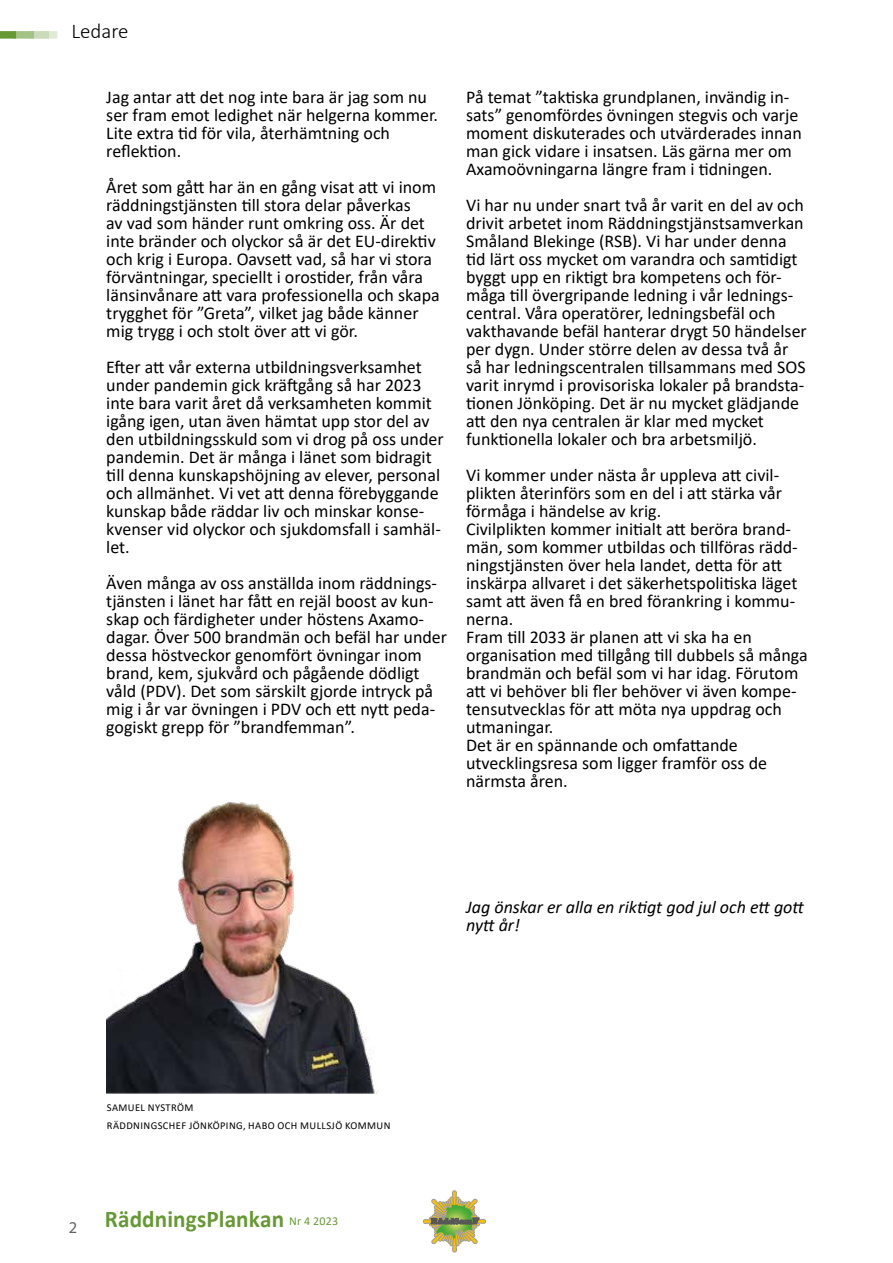
<style>
.page{position:relative;width:893px;height:1263px;background:#fff}
.page>*{position:absolute;margin:0;border:0;box-sizing:border-box;transform-origin:0 0}
.t1{font:700 24px "Calibri";letter-spacing:.005em;color:#693}
.t2{font:300 21px "Calibri";color:#000}
.t3{font:18px/18px "Calibri";color:#000}
.t4{font:italic 18px/18px "Calibri";color:#000}
.t5{font:10.5px/18px "Calibri";letter-spacing:.04em;color:#000}
.s1{font-weight:400;font-size:12px}
</style>
<div class="page">
<div style="left:38px;top:31px;width:19px;height:8px;background:#e0ebd6"></div>
<div style="left:29px;top:31px;width:20px;height:8px;background:#c9dbb8"></div>
<div style="left:14px;top:31px;width:20px;height:8px;background:#a3c285"></div>
<div style="left:0;top:31px;width:16px;height:8px;background:#693"></div>
<div style="left:423px;top:1219px;width:32px;height:4px;border:1px solid #9d9d9c;border-radius:2px"></div>
<hr style="left:453px;top:1221px;width:4px;height:31px;background:#fcbf00;border-radius:2px">
<div style="left:452px;top:1221px;width:5px;height:31px;border:1px solid #9d9d9c;border-radius:2px"></div>
<div style="left:454px;top:1219px;width:32px;height:4px;border:1px solid #9d9d9c;border-radius:2px"></div>
<hr style="left:452px;top:1191px;width:4px;height:30px;background:#fcbf00;border-radius:2px">
<div style="left:452px;top:1191px;width:5px;height:30px;border:1px solid #9d9d9c;border-radius:2px"></div>
<svg style="left:429px;top:1197px;width:51px;height:49px"></svg>
<img style="left:106px;top:802px;width:273px;height:291px">
<p class="t2" style="left:71px;top:18px;width:59px">Ledare</p>
<p class="t3" style="left:106px;top:87px;width:333px">Jag antar att det nog inte bara är jag som nu ser fram emot ledighet när helgerna kommer.<br>Lite extra tid för vila, återhämtning och reflektion.</p>
<p class="t3" style="left:106px;top:177px;width:335px">Året som gått har än en gång visat att vi inom räddningstjänsten till stora delar påverkas<br>av vad som händer runt omkring oss. Är det inte bränder och olyckor så är det EU-direktiv och krig i Europa. Oavsett vad, så har vi stora förväntningar, speciellt i orostider, från våra länsinvånare att vara professionella och skapa trygghet för ”Greta”, vilket jag både känner mig trygg i och stolt över att vi gör.</p>
<p class="t3" style="left:106px;top:357px;width:339px">Efter att vår externa utbildningsverksamhet under pandemin gick kräftgång så har 2023 inte bara varit året då verksamheten kommit igång igen, utan även hämtat upp stor del av den utbildningsskuld som vi drog på oss under pandemin. Det är många i länet som bidragit till denna kunskapshöjning av elever, personal och allmänhet. Vi vet att denna förebyggande kunskap både räddar liv och minskar konse&shy;kvenser vid olyckor och sjukdomsfall i samhäl&shy;let.</p>
<p class="t3" style="left:106px;top:573px;width:342px">Även många av oss anställda inom räddnings&shy;tjänsten i länet har fått en rejäl boost av kun&shy;skap och färdigheter under höstens Axamo&shy;dagar. Över 500 brandmän och befäl har under dessa höstveckor genomfört övningar inom brand, kem, sjukvård och pågående dödligt våld (PDV). Det som särskilt gjorde intryck på mig i år var övningen i PDV och ett nytt peda&shy;gogiskt grepp för ”brandfemman”.</p>
<p class="t3" style="left:466px;top:87px;width:337px">På temat ”taktiska grundplanen, invändig in&shy;sats” genomfördes övningen stegvis och varje moment diskuterades och utvärderades innan man gick vidare i insatsen. Läs gärna mer om Axamoövningarna längre fram i tidningen.</p>
<p class="t3" style="left:466px;top:195px;width:342px">Vi har nu under snart två år varit en del av och drivit arbetet inom Räddningstjänstsamverkan Småland Blekinge (RSB). Vi har under denna tid lärt oss mycket om varandra och samtidigt byggt upp en riktigt bra kompetens och för&shy;måga till övergripande ledning i vår lednings&shy;central. Våra operatörer, ledningsbefäl och vakthavande befäl hanterar drygt 50 händelser per dygn. Under större delen av dessa två år så har ledningscentralen tillsammans med SOS varit inrymd i provisoriska lokaler på brandsta&shy;tionen Jönköping. Det är nu mycket glädjande att den nya centralen är klar med mycket funktionella lokaler och bra arbetsmiljö.</p>
<p class="t3" style="left:466px;top:465px;width:343px">Vi kommer under nästa år uppleva att civil&shy;plikten återinförs som en del i att stärka vår förmåga i händelse av krig.<br>Civilplikten kommer initialt att beröra brand&shy;män, som kommer utbildas och tillföras rädd&shy;ningstjänsten över hela landet, detta för att inskärpa allvaret i det säkerhetspolitiska läget samt att även få en bred förankring i kommu&shy;nerna.<br>Fram till 2033 är planen att vi ska ha en organisation med tillgång till dubbels så många brandmän och befäl som vi har idag. Förutom att vi behöver bli fler behöver vi även kompe&shy;tensutvecklas för att möta nya uppdrag och utmaningar.<br>Det är en spännande och omfattande utvecklingsresa som ligger framför oss de närmsta åren.</p>
<p class="t4" style="left:466px;top:897px;width:339px">Jag önskar er alla en riktigt god jul och ett gott nytt år!</p>
<p class="t5" style="left:107px;top:1098px;width:285px">SAMUEL NYSTRÖM<br>RÄDDNINGSCHEF JÖNKÖPING, HABO OCH MULLSJÖ KOMMUN</p>
<h1 class="t1" style="left:69px;top:1202px;width:271px"><sub>2</sub> RäddningsPlankan <span class="s1">Nr 4 2023</span></h1>
</div>
